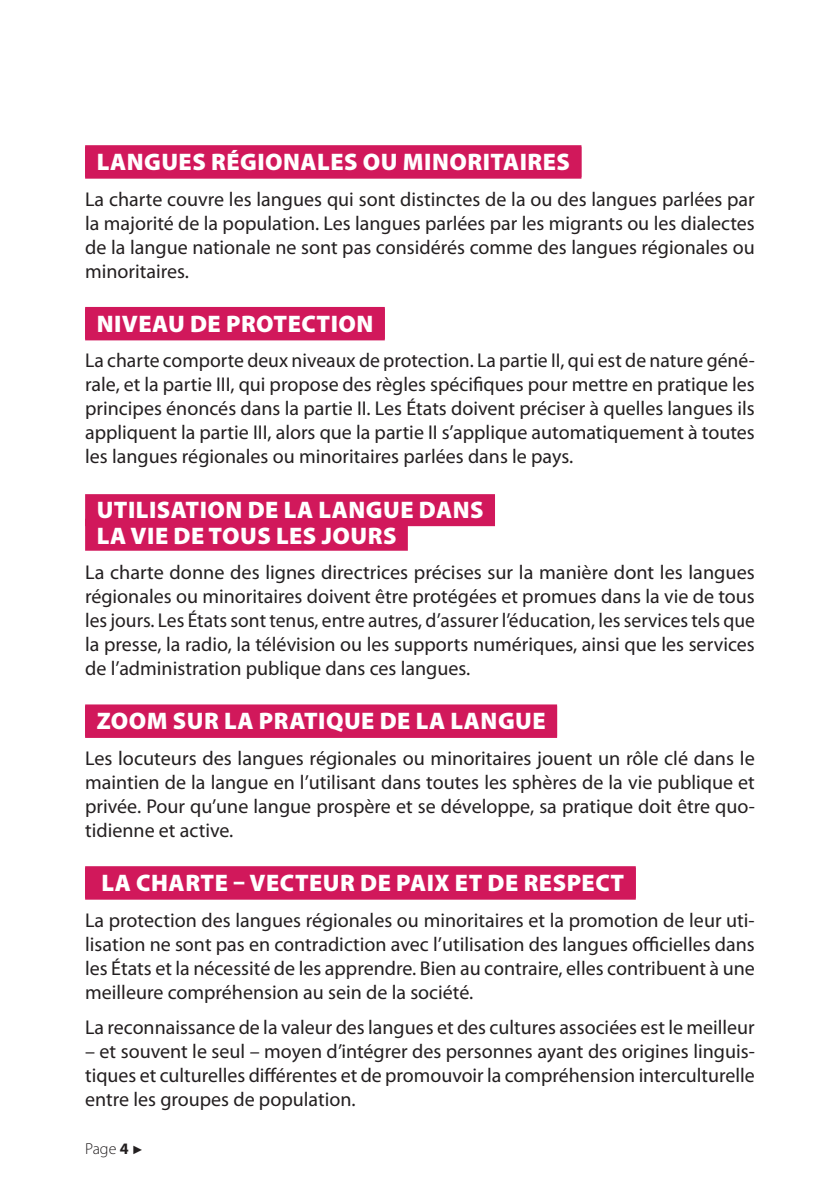
<style>
.page{position:relative;width:840px;height:1191px;background:#fff}
.page>*{position:absolute;margin:0;border:0;box-sizing:border-box;transform-origin:0 0}
.t1{font:900 24px/26px "Myriad Pro";letter-spacing:.02em;color:#fff}
.t2{font:20px/24px "Myriad Pro";color:#231f20;text-align:justify}
.t3{font:300 16px "Myriad Pro";color:#231f20}
.s1{font-weight:700}
.s2{font-family:"Arial";font-weight:400;font-size:12px}
</style>
<div class="page">
<div style="left:85px;top:147px;width:496px;height:32px;background:#d1185b"></div>
<div style="left:85px;top:145px;width:496px;height:32px;background:#d1185b"></div>
<div style="left:85px;top:308px;width:299px;height:32px;background:#d1185b"></div>
<div style="left:85px;top:307px;width:299px;height:32px;background:#d1185b"></div>
<div style="left:85px;top:494px;width:409px;height:32px;background:#d1185b"></div>
<div style="left:85px;top:519px;width:322px;height:32px;background:#d1185b"></div>
<div style="left:85px;top:706px;width:471px;height:32px;background:#d1185b"></div>
<div style="left:85px;top:704px;width:471px;height:32px;background:#d1185b"></div>
<div style="left:85px;top:867px;width:550px;height:32px;background:#d1185b"></div>
<div style="left:85px;top:866px;width:550px;height:32px;background:#d1185b"></div>
<p class="t1" style="left:97px;top:148px;width:474px">LANGUES RÉGIONALES OU MINORITAIRES</p>
<p class="t2" style="left:85px;top:186px;width:670px">La charte couvre les langues qui sont distinctes de la ou des langues parlées par la majorité de la population. Les langues parlées par les migrants ou les dialectes de la langue nationale ne sont pas considérés comme des langues régionales ou minoritaires.</p>
<p class="t1" style="left:97px;top:310px;width:278px">NIVEAU DE PROTECTION</p>
<p class="t2" style="left:85px;top:348px;width:670px">La charte comporte deux niveaux de protection. La partie II, qui est de nature géné&shy;rale, et la partie III, qui propose des règles spécifiques pour mettre en pratique les principes énoncés dans la partie II. Les États doivent préciser à quelles langues ils appliquent la partie III, alors que la partie II s’applique automatiquement à toutes les langues régionales ou minoritaires parlées dans le pays.</p>
<p class="t1" style="left:97px;top:495px;width:388px">UTILISATION DE LA LANGUE DANS<br>LA VIE DE TOUS LES JOURS</p>
<p class="t2" style="left:85px;top:560px;width:670px">La charte donne des lignes directrices précises sur la manière dont les langues régionales ou minoritaires doivent être protégées et promues dans la vie de tous les jours. Les États sont tenus, entre autres, d’assurer l’éducation, les services tels que la presse, la radio, la télévision ou les supports numériques, ainsi que les services de l’administration publique dans ces langues.</p>
<p class="t1" style="left:97px;top:707px;width:450px">ZOOM SUR LA PRATIQUE DE LA LANGUE</p>
<p class="t2" style="left:85px;top:745px;width:671px">Les locuteurs des langues régionales ou minoritaires jouent un rôle clé dans le maintien de la langue en l’utilisant dans toutes les sphères de la vie publique et privée. Pour qu’une langue prospère et se développe, sa pratique doit être quo&shy;tidienne et active.</p>
<p class="t1" style="left:101px;top:869px;width:524px">LA CHARTE – VECTEUR DE PAIX ET DE RESPECT</p>
<p class="t2" style="left:85px;top:907px;width:671px">La protection des langues régionales ou minoritaires et la promotion de leur uti&shy;lisation ne sont pas en contradiction avec l’utilisation des langues officielles dans les États et la nécessité de les apprendre. Bien au contraire, elles contribuent à une meilleure compréhension au sein de la société.</p>
<p class="t2" style="left:85px;top:1014px;width:670px">La reconnaissance de la valeur des langues et des cultures associées est le meilleur</p>
<p class="t2" style="left:85px;top:1038px;width:670px">– et souvent le seul – moyen d’intégrer des personnes ayant des origines linguis&shy;tiques et culturelles différentes et de promouvoir la compréhension interculturelle entre les groupes de population.</p>
<p class="t3" style="left:85px;top:1139px;width:60px">Page <span class="s1">4</span> <span class="s2">►</span></p>
</div>
